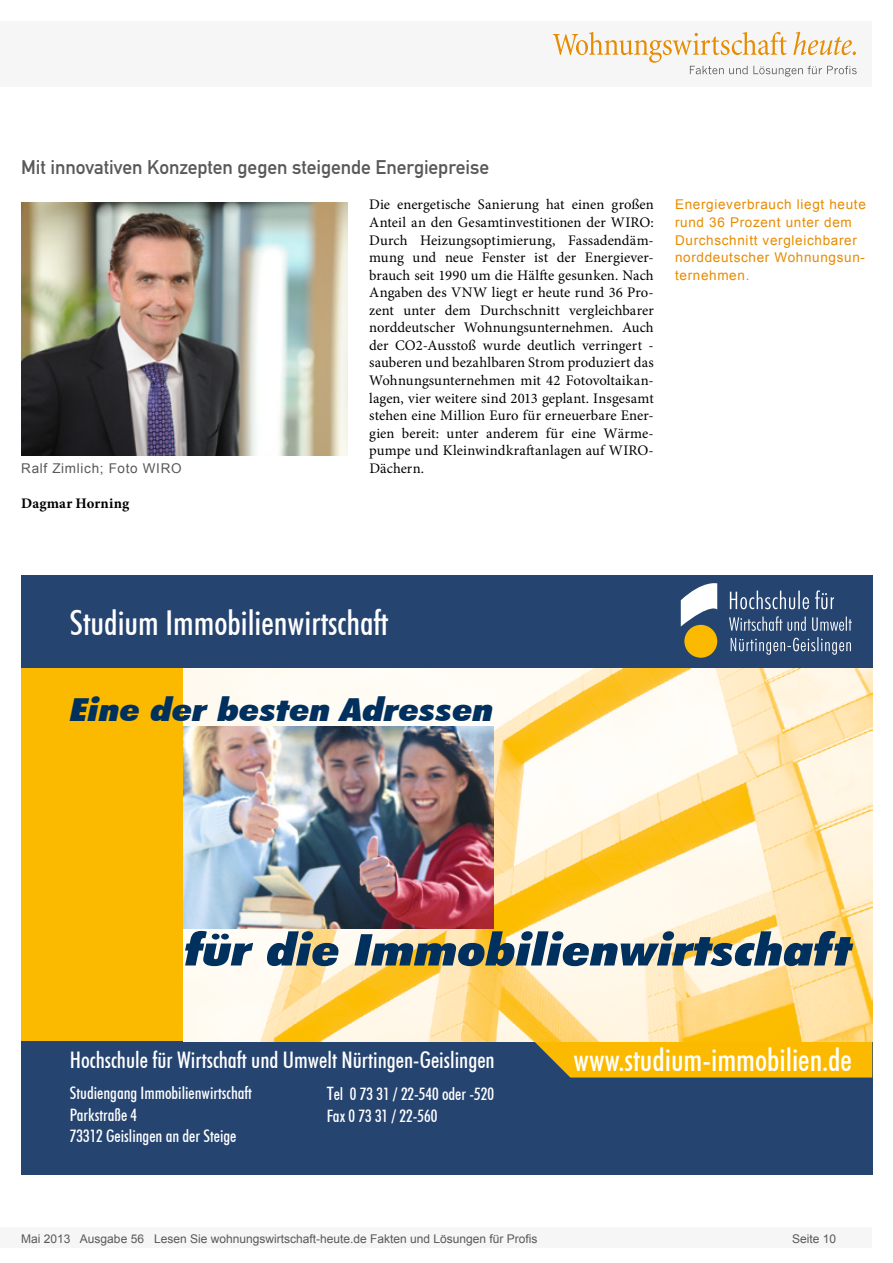
<style>
.page{position:relative;width:893px;height:1263px;background:#fff}
.page>*{position:absolute;margin:0;border:0;box-sizing:border-box;transform-origin:0 0}
.t1{font:italic 900 condensed 43.95px "Futura BT";letter-spacing:.005em;color:#00305d;scale:1.32 1}
.t2{font:500 condensed 34.35px "Futura BT";color:#fff}
.t3{font:italic 900 condensed 31.65px "Futura BT";letter-spacing:.005em;color:#00305d;scale:1.32 1}
.t4{font:500 condensed 31.5px "Futura BT";color:#fff}
.t5{font:500 condensed 22.8px "Futura BT";color:#fff}
.Überschrift_Grau{font:19.5px "DIN Mittelschrift";letter-spacing:-.005em;color:#595959}
.t6{font:500 condensed 17.1px/21.5px "Futura BT";color:#fff}
.Fließtext_erste_Zeil{font:14.7px/17.5px "Minion Pro";letter-spacing:.005em;color:#000;text-align:justify}
.AUTOR{font:700 14.7px "Minion Pro";letter-spacing:.015em;color:#000}
.Info{font:13.5px/17.5px "Arial";letter-spacing:.05em;color:#e78b00}
.Bildunterschrift{font:13.5px "Arial";letter-spacing:.05em;color:#595959}
.t7{font:12px "Arial";color:#595959}
.s1{font-size:18.45px}
</style>
<div class="page">
<div style="left:0;top:1227px;width:872px;height:20px;background:#f6f6f6"></div>
<div style="left:0;top:21px;width:872px;height:66px;background:#f6f6f6"></div>
<svg style="left:553px;top:32px;width:304px;height:45px"></svg>
<img style="left:21px;top:203px;width:327px;height:252px">
<div style="left:21px;top:575px;width:851px;height:93px;background:#254470"></div>
<div style="left:21px;top:668px;width:162px;height:373px;background:#fbba00"></div>
<div style="left:21px;top:1041px;width:851px;height:134px;background:#254470"></div>
<svg style="left:534px;top:1041px;width:338px;height:36px;background:#efb408"></svg>
<svg style="left:729px;top:590px;width:123px;height:65px"></svg>
<svg style="left:681px;top:583px;width:36px;height:43px"></svg>
<div style="left:684px;top:625px;width:33px;height:33px;background:#fbba00;border-radius:50%"></div>
<img style="left:183px;top:668px;width:689px;height:373px">
<img style="left:183px;top:726px;width:310px;height:202px">
<p class="Überschrift_Grau" style="left:21px;top:156px;width:470px">Mit innovativen Konzepten gegen steigende Energiepreise</p>
<p class="Fließtext_erste_Zeil" style="left:369px;top:196px;width:286px">Die energetische Sanierung hat einen großen Anteil an den Gesamtinvestitionen der WIRO:<br>Durch Heizungsoptimierung, Fassadendäm&shy;mung und neue Fenster ist der Energiever&shy;brauch seit 1990 um die Hälfte gesunken. Nach Angaben des VNW liegt er heute rund 36 Pro&shy;zent unter dem Durchschnitt vergleichbarer norddeutscher Wohnungsunternehmen. Auch der CO2-Ausstoß wurde deutlich verringert - sauberen und bezahlbaren Strom produziert das Wohnungsunternehmen mit 42 Fotovoltaikan&shy;lagen, vier weitere sind 2013 geplant. Insgesamt stehen eine Million Euro für erneuerbare Ener&shy;gien bereit: unter anderem für eine Wärme&shy;pumpe und Kleinwindkraftanlagen auf WIRO-Dächern.</p>
<p class="AUTOR" style="left:21px;top:493px;width:109px">Dagmar Horning</p>
<p class="Bildunterschrift" style="left:21px;top:459px;width:162px">Ralf Zimlich; Foto WIRO</p>
<p class="Info" style="left:675px;top:196px;width:192px">Energieverbrauch liegt heute rund 36 Prozent unter dem<br>Durchschnitt vergleichbarer norddeutscher Wohnungsun&shy;ternehmen.</p>
<p class="t2" style="left:70px;top:602px;width:320px">Studium Immobilienwirtschaft</p>
<p class="t3" style="left:70px;top:690px;width:322px">Eine der besten Adressen</p>
<p class="t1" style="left:185px;top:923px;width:507px">für die Immobilienwirtschaft</p>
<p class="t5" style="left:70px;top:1046px;width:426px">Hochschule für Wirtschaft und Umwelt Nürtingen-Geislingen</p>
<p class="t6" style="left:70px;top:1082px;width:184px">Studiengang Immobilienwirtschaft<br>Parkstraße 4<br>73312 Geislingen an der Steige</p>
<p class="t6" style="left:327px;top:1083px;width:169px"><span class="s1">T</span>el 0 73 31 / 22-540 oder -520<br>Fax 0 73 31 / 22-560</p>
<p class="t4" style="left:574px;top:1041px;width:280px">www.studium-immobilien.de</p>
<p class="t7" style="left:21px;top:1230px;width:518px">Mai 2013 Ausgabe 56 Lesen Sie wohnungswirtschaft-heute.de Fakten und Lösungen für Profis</p>
<p class="t7" style="left:792px;top:1231px;width:46px">Seite 10</p>
</div>
